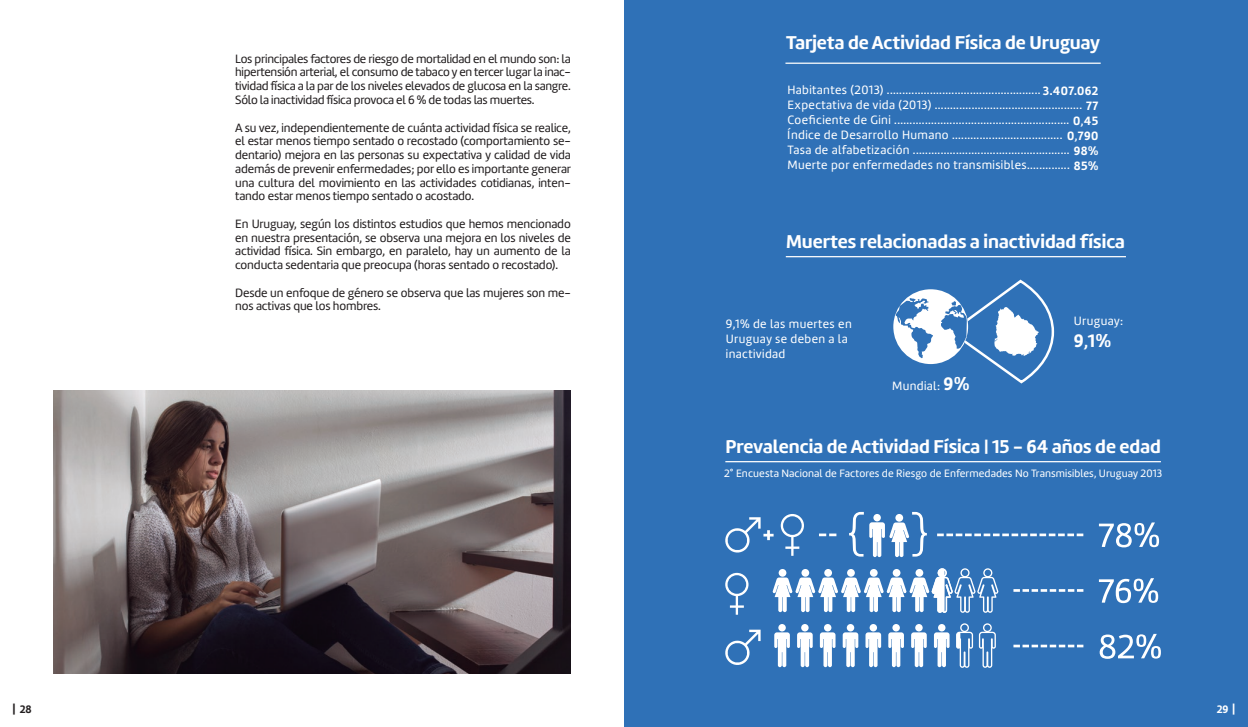
<style>
.page{position:relative;width:1248px;height:727px;background:#fff}
.page>*{position:absolute;margin:0;border:0;box-sizing:border-box;transform-origin:0 0}
.t1{font:19.25px "Amelia Basic Bold";color:#fff}
.t2{font:18.75px "Amelia Basic Bold";color:#fff}
.t3{font:12.5px/13.8px "Amelia Basic";letter-spacing:-.01em;color:#231f20;text-align:justify}
.t4{font:12.5px/15px "Amelia Basic";letter-spacing:.03em;color:#fff}
.t5{font:12.5px/15px "Amelia Basic Bold";color:#fff;text-align:right}
.t6{font:11.25px "Amelia Basic Bold";color:#231f20}
.t7{font:11.25px "Amelia Basic Bold";color:#fff}
.t8{font:11px "Amelia Basic";letter-spacing:.01em;color:#fff}
.s1{font-family:"Titillium Text 14 L 999 wt"}
.s2{font-family:"Amelia Basic Bold";font-size:18.75px}
</style>
<div class="page">
<img style="left:53px;top:390px;width:517px;height:283px">
<div style="left:624px;top:0;width:623px;height:726px;background:#2f71b7"></div>
<svg style="left:774px;top:632px;width:15px;height:35px"></svg>
<svg style="left:778px;top:623px;width:7px;height:8px"></svg>
<svg style="left:797px;top:632px;width:15px;height:35px"></svg>
<svg style="left:801px;top:623px;width:7px;height:8px"></svg>
<svg style="left:819px;top:632px;width:16px;height:35px"></svg>
<svg style="left:823px;top:623px;width:8px;height:8px"></svg>
<svg style="left:842px;top:632px;width:16px;height:35px"></svg>
<svg style="left:846px;top:623px;width:8px;height:8px"></svg>
<svg style="left:865px;top:632px;width:16px;height:35px"></svg>
<svg style="left:869px;top:623px;width:8px;height:8px"></svg>
<svg style="left:888px;top:632px;width:15px;height:35px"></svg>
<svg style="left:892px;top:623px;width:7px;height:8px"></svg>
<svg style="left:911px;top:632px;width:15px;height:35px"></svg>
<svg style="left:915px;top:623px;width:7px;height:8px"></svg>
<svg style="left:933px;top:632px;width:16px;height:35px"></svg>
<svg style="left:937px;top:623px;width:8px;height:8px"></svg>
<svg style="left:978px;top:623px;width:17px;height:44px"></svg>
<svg style="left:780px;top:514px;width:24px;height:41px"></svg>
<svg style="left:725px;top:572px;width:23px;height:42px"></svg>
<svg style="left:725px;top:629px;width:35px;height:36px"></svg>
<svg style="left:725px;top:517px;width:48px;height:36px"></svg>
<svg style="left:1098px;top:522px;width:60px;height:25px"></svg>
<svg style="left:1098px;top:578px;width:60px;height:25px"></svg>
<svg style="left:1099px;top:633px;width:61px;height:25px"></svg>
<svg style="left:819px;top:533px;width:17px;height:3px"></svg>
<svg style="left:937px;top:533px;width:146px;height:3px"></svg>
<svg style="left:1013px;top:589px;width:70px;height:2px"></svg>
<svg style="left:1013px;top:644px;width:70px;height:3px"></svg>
<svg style="left:772px;top:568px;width:226px;height:44px"></svg>
<svg style="left:956px;top:623px;width:16px;height:44px"></svg>
<svg style="left:849px;top:511px;width:14px;height:45px"></svg>
<svg style="left:869px;top:511px;width:57px;height:46px"></svg>
<hr style="left:725px;top:461px;width:435px;height:1px;background:#fff">
<hr style="left:785px;top:63px;width:315px;height:1px;background:#fff">
<hr style="left:785px;top:256px;width:340px;height:1px;background:#fff">
<svg style="left:893px;top:279px;width:162px;height:105px"></svg>
<p class="t6" style="left:11px;top:702px;width:22px"><span class="s1">|</span> 28</p>
<p class="t3" style="left:235px;top:52px;width:337px">Los principales factores de riesgo de mortalidad en el mundo son: la hipertensión arterial, el consumo de tabaco y en tercer lugar la inac&shy;tividad física a la par de los niveles elevados de glucosa en la sangre.<br>Sólo la inactividad física provoca el 6 % de todas las muertes.</p>
<p class="t3" style="left:235px;top:120px;width:337px">A su vez, independientemente de cuánta actividad física se realice, el estar menos tiempo sentado o recostado (comportamiento se&shy;dentario) mejora en las personas su expectativa y calidad de vida además de prevenir enfermedades; por ello es importante generar una cultura del movimiento en las actividades cotidianas, inten&shy;tando estar menos tiempo sentado o acostado.</p>
<p class="t3" style="left:235px;top:217px;width:337px">En Uruguay, según los distintos estudios que hemos mencionado en nuestra presentación, se observa una mejora en los niveles de actividad física. Sin embargo, en paralelo, hay un aumento de la conducta sedentaria que preocupa (horas sentado o recostado).</p>
<p class="t3" style="left:235px;top:285px;width:337px">Desde un enfoque de género se observa que las mujeres son me&shy;nos activas que los hombres.</p>
<h1 class="t1" style="left:786px;top:31px;width:316px">Tarjeta de Actividad Física de Uruguay</h1>
<p class="t4" style="left:787px;top:82px;width:296px">Habitantes (2013) ..................................................<br>Expectativa de vida (2013) ................................................<br>Coeficiente de Gini .........................................................<br>Índice de Desarrollo Humano ....................................<br>Tasa de alfabetización ...................................................<br>Muerte por enfermedades no transmisibles..............</p>
<p class="t5" style="left:1042px;top:84px;width:57px">3.407.062<br>77<br>0,45<br>0,790<br>98%<br>85%</p>
<h1 class="t1" style="left:786px;top:230px;width:340px">Muertes relacionadas a inactividad física</h1>
<p class="t4" style="left:725px;top:316px;width:127px">9,1% de las muertes en<br>Uruguay se deben a la inactividad</p>
<p class="t4" style="left:892px;top:378px;width:79px">Mundial: <span class="s2">9%</span></p>
<p class="t4" style="left:1073px;top:313px;width:51px">Uruguay:</p>
<h2 class="t2" style="left:1073px;top:329px;width:39px">9,1%</h2>
<h1 class="t1" style="left:725px;top:435px;width:437px">Prevalencia de Actividad Física | 15 - 64 años de edad</h1>
<p class="t8" style="left:724px;top:467px;width:439px">2° Encuesta Nacional de Factores de Riesgo de Enfermedades No Transmisibles, Uruguay 2013</p>
<p class="t7" style="left:1216px;top:702px;width:21px">29 <span class="s1">|</span></p>
</div>
